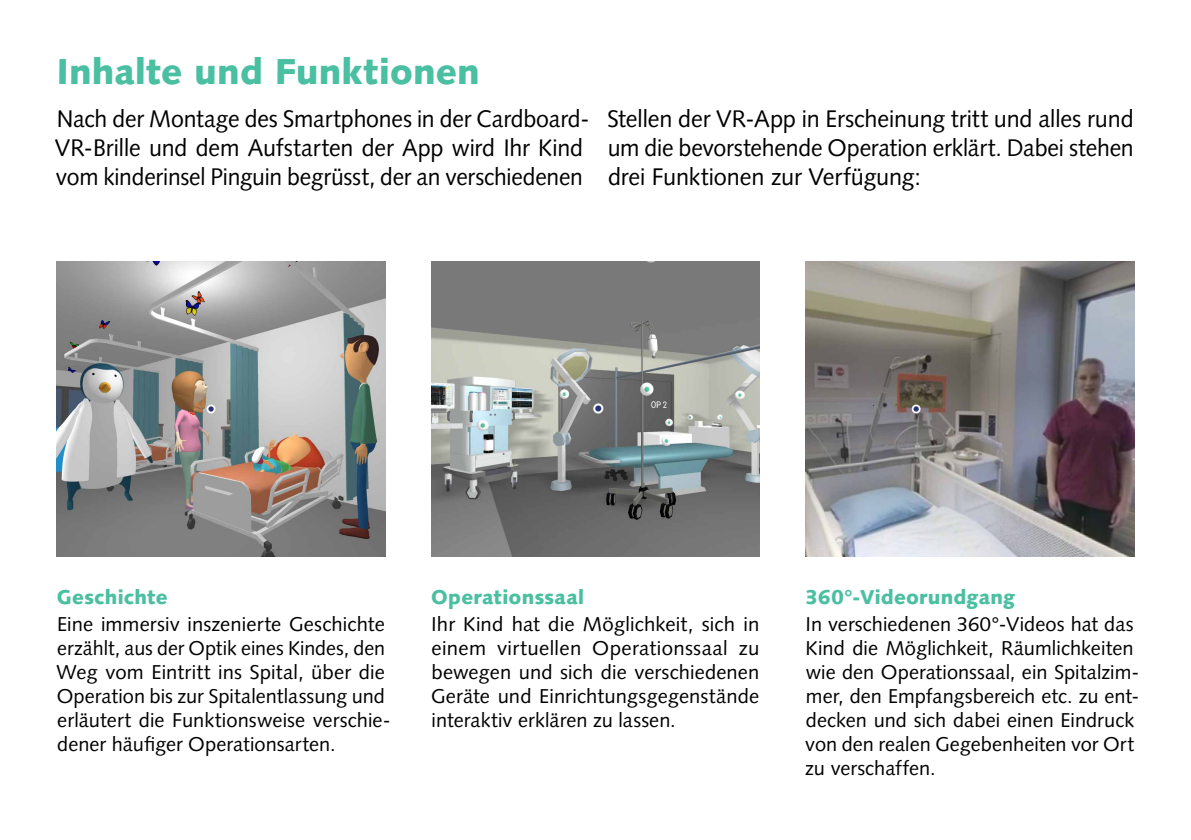
<style>
.page{position:relative;width:1191px;height:840px;background:#fff}
.page>*{position:absolute;margin:0;border:0;box-sizing:border-box;transform-origin:0 0}
.t1{font:900 36px "Syntax LT Std";color:#4abfa1}
.t2{font:24px/28.8px "Syntax LT Std";letter-spacing:-.01em;color:#000;scale:.96 1}
.t3{font:24px/28.8px "Syntax LT Std";letter-spacing:-.01em;color:#000;text-align:justify}
.t4{font:20px/24px "Syntax LT Std";color:#000}
.t5{font:900 20px "Syntax LT Std";letter-spacing:.015em;color:#4abfa1}
</style>
<div class="page">
<img style="left:57px;top:261px;width:329px;height:295px">
<img style="left:805px;top:261px;width:329px;height:295px">
<img style="left:431px;top:261px;width:329px;height:295px">
<h1 class="t1" style="left:57px;top:50px;width:424px">Inhalte und Funktionen</h1>
<p class="t2" style="left:55px;top:105px;width:558px">Nach der Montage des Smartphones in der Cardboard-<br>VR-Brille und dem Aufstarten der App wird Ihr Kind vom kinderinsel Pinguin begrüsst, der an verschiedenen</p>
<p class="t3" style="left:607px;top:105px;width:528px">Stellen der VR-App in Erscheinung tritt und alles rund um die bevorstehende Operation erklärt. Dabei stehen drei Funktionen zur Verfügung:</p>
<p class="t5" style="left:57px;top:585px;width:112px">Geschichte</p>
<p class="t4" style="left:57px;top:612px;width:336px">Eine immersiv inszenierte Geschichte erzählt, aus der Optik eines Kindes, den Weg vom Eintritt ins Spital, über die Operation bis zur Spitalentlassung und erläutert die Funktionsweise verschie&shy;dener häufiger Operationsarten.</p>
<p class="t5" style="left:431px;top:585px;width:154px">Operationssaal</p>
<p class="t4" style="left:431px;top:612px;width:330px;text-align:justify">Ihr Kind hat die Möglichkeit, sich in einem virtuellen Operationssaal zu bewegen und sich die verschiedenen Geräte und Einrichtungsgegenstände interaktiv erklären zu lassen.</p>
<p class="t5" style="left:805px;top:585px;width:211px">360°-Videorundgang</p>
<p class="t4" style="left:805px;top:612px;width:336px">In verschiedenen 360°-Videos hat das Kind die Möglichkeit, Räumlichkeiten wie den Operationssaal, ein Spitalzim&shy;mer, den Empfangsbereich etc. zu ent&shy;decken und sich dabei einen Eindruck von den realen Gegebenheiten vor Ort zu verschaffen.</p>
</div>
